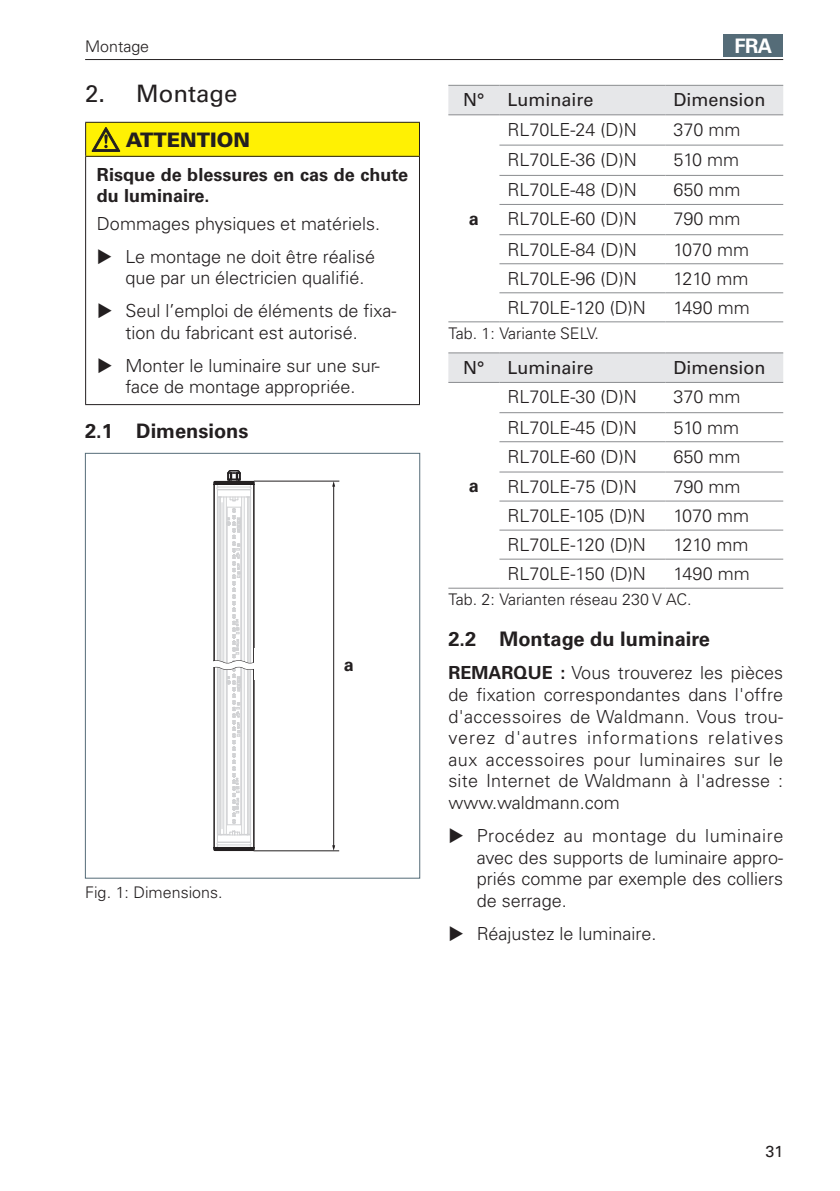
<style>
.page{position:relative;width:840px;height:1191px;background:#fff}
.page>*{position:absolute;margin:0;border:0;box-sizing:border-box;transform-origin:0 0}
.t1{font:24px "Univers LT Pro 55 Roman";color:#231f20}
.t2{font:700 20px "Univers LT Pro 65";color:#231f20}
.t3{font:900 20px "Univers LT Pro 75";color:#231f20}
.t4{font:700 20px "Univers LT Pro 65";color:#fff}
.t5{font:300 18px/21.6px "Univers LT Pro 45";color:#231f20}
.t6{font:700 18px/21.6px "Univers LT Pro 65";color:#231f20}
.t7{font:18px "Univers LT Pro 55 Roman";color:#231f20}
.t8{font:700 18px "Univers";color:#231f20}
.t9{font:300 16px "Univers LT Pro 45";color:#231f20}
.t10{font:16px "Univers LT Pro 55 Roman";color:#231f20}
.s1{font-family:"Univers LT Pro 65";font-weight:700}
</style>
<div class="page">
<hr style="left:85px;top:59px;width:697px;height:1px;background:#231f20">
<div style="left:723px;top:34px;width:59px;height:23px;background:#556c78"></div>
<div style="left:86px;top:122px;width:333px;height:34px;background:#fff103"></div>
<hr style="left:85px;top:122px;width:335px;height:1px;background:#231f20">
<hr style="left:85px;top:123px;width:1px;height:33px;background:#231f20">
<hr style="left:419px;top:123px;width:1px;height:33px;background:#231f20">
<hr style="left:85px;top:156px;width:335px;height:1px;background:#231f20">
<hr style="left:85px;top:157px;width:1px;height:247px;background:#231f20">
<hr style="left:419px;top:157px;width:1px;height:247px;background:#231f20">
<hr style="left:85px;top:404px;width:335px;height:1px;background:#231f20">
<svg style="left:91px;top:127px;width:29px;height:25px"></svg>
<hr style="left:221px;top:502px;width:1px;height:326px;background:#d1d2d4">
<hr style="left:247px;top:497px;width:1px;height:337px;background:#d1d2d4">
<hr style="left:248px;top:497px;width:1px;height:337px;background:#d1d2d4">
<hr style="left:249px;top:497px;width:1px;height:337px;background:#d1d2d4">
<hr style="left:241px;top:497px;width:1px;height:337px;background:#d1d2d4">
<hr style="left:220px;top:497px;width:1px;height:337px;background:#d1d2d4">
<hr style="left:219px;top:497px;width:1px;height:337px;background:#d1d2d4">
<hr style="left:226px;top:497px;width:1px;height:337px;background:#d1d2d4">
<hr style="left:250px;top:497px;width:1px;height:337px;background:#d1d2d4">
<hr style="left:217px;top:497px;width:1px;height:337px;background:#d1d2d4">
<hr style="left:244px;top:497px;width:1px;height:337px;background:#d1d2d4">
<hr style="left:223px;top:497px;width:1px;height:337px;background:#d1d2d4">
<svg style="left:213px;top:470px;width:41px;height:31px"></svg>
<hr style="left:213px;top:484px;width:2px;height:363px;background:#231f20">
<hr style="left:253px;top:484px;width:1px;height:363px;background:#231f20">
<svg style="left:213px;top:507px;width:42px;height:344px"></svg>
<div style="left:254px;top:648px;width:31px;height:31px;background:#fff"></div>
<hr style="left:333px;top:485px;width:1px;height:363px;background:#231f20">
<hr style="left:253px;top:850px;width:86px;height:1px;background:#231f20">
<hr style="left:253px;top:481px;width:86px;height:1px;background:#231f20">
<div style="left:85px;top:453px;width:335px;height:425px;border:1px solid #556c78"></div>
<div style="left:448px;top:86px;width:334px;height:28px;background:#e6e7e9"></div>
<hr style="left:448px;top:85px;width:51px;height:1px;background:#8a8c8f">
<hr style="left:499px;top:85px;width:166px;height:1px;background:#8a8c8f">
<hr style="left:665px;top:85px;width:117px;height:1px;background:#8a8c8f">
<hr style="left:665px;top:114px;width:117px;height:1px;background:#8a8c8f">
<hr style="left:499px;top:114px;width:166px;height:1px;background:#8a8c8f">
<hr style="left:499px;top:145px;width:166px;height:1px;background:#8a8c8f">
<hr style="left:499px;top:175px;width:166px;height:1px;background:#8a8c8f">
<hr style="left:499px;top:204px;width:166px;height:1px;background:#8a8c8f">
<hr style="left:499px;top:234px;width:166px;height:1px;background:#8a8c8f">
<hr style="left:499px;top:263px;width:166px;height:1px;background:#8a8c8f">
<hr style="left:499px;top:292px;width:166px;height:1px;background:#8a8c8f">
<hr style="left:499px;top:321px;width:166px;height:1px;background:#8a8c8f">
<hr style="left:448px;top:114px;width:51px;height:1px;background:#8a8c8f">
<hr style="left:665px;top:145px;width:117px;height:1px;background:#8a8c8f">
<hr style="left:665px;top:175px;width:117px;height:1px;background:#8a8c8f">
<hr style="left:665px;top:204px;width:117px;height:1px;background:#8a8c8f">
<hr style="left:665px;top:234px;width:117px;height:1px;background:#8a8c8f">
<hr style="left:665px;top:263px;width:117px;height:1px;background:#8a8c8f">
<hr style="left:665px;top:292px;width:117px;height:1px;background:#8a8c8f">
<hr style="left:665px;top:321px;width:117px;height:1px;background:#8a8c8f">
<hr style="left:448px;top:321px;width:51px;height:1px;background:#8a8c8f">
<div style="left:448px;top:353px;width:334px;height:29px;background:#e6e7e9"></div>
<hr style="left:448px;top:352px;width:51px;height:1px;background:#8a8c8f">
<hr style="left:499px;top:352px;width:166px;height:1px;background:#8a8c8f">
<hr style="left:665px;top:352px;width:117px;height:1px;background:#8a8c8f">
<hr style="left:665px;top:382px;width:117px;height:1px;background:#8a8c8f">
<hr style="left:499px;top:382px;width:166px;height:1px;background:#8a8c8f">
<hr style="left:499px;top:412px;width:166px;height:1px;background:#8a8c8f">
<hr style="left:499px;top:441px;width:166px;height:1px;background:#8a8c8f">
<hr style="left:499px;top:472px;width:166px;height:1px;background:#8a8c8f">
<hr style="left:499px;top:501px;width:166px;height:1px;background:#8a8c8f">
<hr style="left:499px;top:530px;width:166px;height:1px;background:#8a8c8f">
<hr style="left:499px;top:559px;width:166px;height:1px;background:#8a8c8f">
<hr style="left:499px;top:588px;width:166px;height:1px;background:#8a8c8f">
<hr style="left:448px;top:382px;width:51px;height:1px;background:#8a8c8f">
<hr style="left:665px;top:412px;width:117px;height:1px;background:#8a8c8f">
<hr style="left:665px;top:441px;width:117px;height:1px;background:#8a8c8f">
<hr style="left:665px;top:472px;width:117px;height:1px;background:#8a8c8f">
<hr style="left:665px;top:501px;width:117px;height:1px;background:#8a8c8f">
<hr style="left:665px;top:530px;width:117px;height:1px;background:#8a8c8f">
<hr style="left:665px;top:559px;width:117px;height:1px;background:#8a8c8f">
<hr style="left:665px;top:588px;width:117px;height:1px;background:#8a8c8f">
<hr style="left:448px;top:588px;width:51px;height:1px;background:#8a8c8f">
<p class="t9" style="left:85px;top:36px;width:66px">Montage</p>
<p class="t4" style="left:734px;top:34px;width:39px">FRA</p>
<h1 class="t1" style="left:85px;top:79px;width:154px">2. Montage</h1>
<p class="t3" style="left:126px;top:127px;width:126px">ATTENTION</p>
<p class="t6" style="left:97px;top:164px;width:312px">Risque de blessures en cas de chute du luminaire.</p>
<p class="t5" style="left:97px;top:207px;width:284px;line-height:33px;text-align:right">Dommages physiques et matériels.<br>Le montage ne doit être réalisé</p>
<p class="t5" style="left:125px;top:261px;width:272px;line-height:33px">que par un électricien qualifié.<br>Seul l’emploi de éléments de fixa-</p>
<p class="t5" style="left:125px;top:316px;width:256px;line-height:33px">tion du fabricant est autorisé.<br>Monter le luminaire sur une sur-</p>
<p class="t5" style="left:125px;top:376px;width:231px">face de montage appropriée.</p>
<p class="t2" style="left:85px;top:419px;width:165px">2.1 Dimensions</p>
<p class="t7" style="left:463px;top:89px;width:23px">N°</p>
<p class="t7" style="left:507px;top:89px;width:88px">Luminaire</p>
<p class="t7" style="left:673px;top:89px;width:93px">Dimension</p>
<p class="t5" style="left:507px;top:119px;width:131px">RL70LE-24 (D)N</p>
<p class="t5" style="left:673px;top:119px;width:69px">370 mm</p>
<p class="t5" style="left:507px;top:149px;width:131px">RL70LE-36 (D)N</p>
<p class="t5" style="left:673px;top:149px;width:67px">510 mm</p>
<p class="t5" style="left:507px;top:179px;width:131px">RL70LE-48 (D)N</p>
<p class="t5" style="left:673px;top:179px;width:69px">650 mm</p>
<p class="t5" style="left:507px;top:208px;width:131px">RL70LE-60 (D)N</p>
<p class="t5" style="left:673px;top:208px;width:69px">790 mm</p>
<p class="t5" style="left:507px;top:238px;width:131px">RL70LE-84 (D)N</p>
<p class="t5" style="left:673px;top:238px;width:77px">1070 mm</p>
<p class="t5" style="left:507px;top:268px;width:131px">RL70LE-96 (D)N</p>
<p class="t5" style="left:673px;top:268px;width:76px">1210 mm</p>
<p class="t5" style="left:507px;top:297px;width:140px">RL70LE-120 (D)N</p>
<p class="t5" style="left:673px;top:297px;width:78px">1490 mm</p>
<p class="t9" style="left:448px;top:323px;width:152px">Tab. 1: Variante SELV.</p>
<p class="t7" style="left:463px;top:357px;width:23px">N°</p>
<p class="t7" style="left:507px;top:357px;width:88px">Luminaire</p>
<p class="t7" style="left:673px;top:357px;width:93px">Dimension</p>
<p class="t6" style="left:468px;top:208px;width:12px">a</p>
<p class="t5" style="left:507px;top:386px;width:131px">RL70LE-30 (D)N</p>
<p class="t5" style="left:673px;top:386px;width:69px">370 mm</p>
<p class="t5" style="left:507px;top:416px;width:131px">RL70LE-45 (D)N</p>
<p class="t5" style="left:673px;top:416px;width:67px">510 mm</p>
<p class="t5" style="left:507px;top:445px;width:131px">RL70LE-60 (D)N</p>
<p class="t5" style="left:673px;top:445px;width:69px">650 mm</p>
<p class="t5" style="left:507px;top:476px;width:131px">RL70LE-75 (D)N</p>
<p class="t5" style="left:673px;top:476px;width:69px">790 mm</p>
<p class="t5" style="left:507px;top:505px;width:139px">RL70LE-105 (D)N</p>
<p class="t5" style="left:673px;top:505px;width:77px">1070 mm</p>
<p class="t5" style="left:507px;top:534px;width:140px">RL70LE-120 (D)N</p>
<p class="t5" style="left:673px;top:534px;width:76px">1210 mm</p>
<p class="t5" style="left:507px;top:563px;width:140px">RL70LE-150 (D)N</p>
<p class="t5" style="left:673px;top:563px;width:78px">1490 mm</p>
<p class="t9" style="left:448px;top:590px;width:245px">Tab. 2: Varianten réseau 230 V AC.</p>
<p class="t2" style="left:448px;top:627px;width:263px">2.2 Montage du luminaire</p>
<p class="t5" style="left:448px;top:662px;width:336px;text-align:justify"><span class="s1">REMARQUE :</span> Vous trouverez les pièces de fixation correspondantes dans l'offre d'accessoires de Waldmann. Vous trou&shy;verez d'autres informations relatives aux accessoires pour luminaires sur le site Internet de Waldmann à l'adresse : www.waldmann.com</p>
<p class="t5" style="left:476px;top:824px;width:308px;text-align:justify">Procédez au montage du luminaire avec des supports de luminaire appro&shy;priés comme par exemple des colliers de serrage.</p>
<p class="t5" style="left:476px;top:922px;width:181px">Réajustez le luminaire.</p>
<p class="t6" style="left:468px;top:475px;width:12px">a</p>
<p class="t8" style="left:343px;top:654px;width:12px">a</p>
<p class="t9" style="left:85px;top:882px;width:139px">Fig. 1: Dimensions.</p>
<p class="t10" style="left:765px;top:1141px;width:19px">31</p>
</div>
